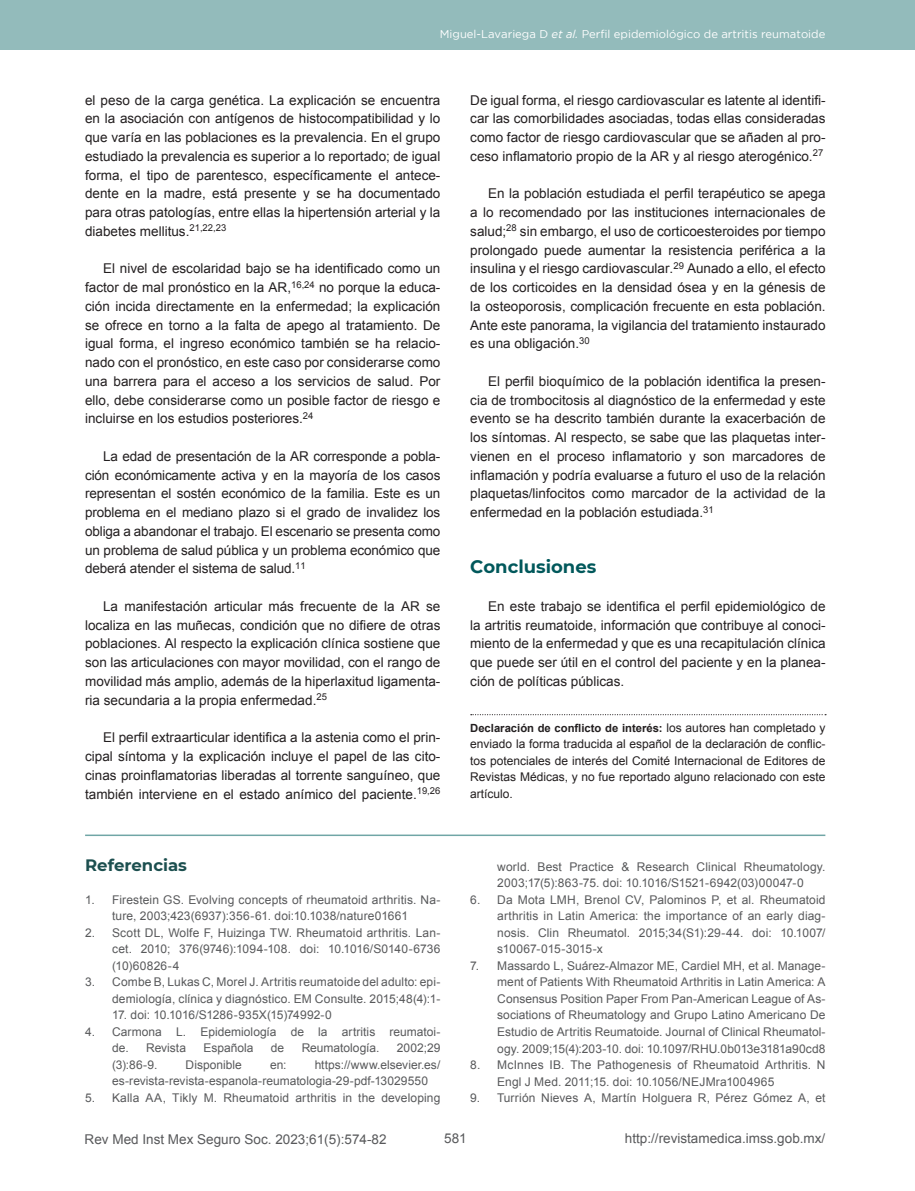
<style>
.page{position:relative;width:915px;height:1191px;background:#fff}
.page>*{position:absolute;margin:0;border:0;box-sizing:border-box;transform-origin:0 0}
.t1{font:700 18px "Montserrat";color:#01585b}
.t2{font:700 16.5px "Montserrat";color:#1c4f4f}
.t3{font:13.5px/18.8px "Arial";color:#231f20;text-align:justify}
.t4{font:13.5px "Arial";color:#58595b}
.t5{font:12px/16.5px "Arial";letter-spacing:.01em;color:#58595b}
.t6{font:12px/16.5px "Arial";color:#231f20;text-align:justify}
.t7{font:11.25px "Gotham";color:#fff}
.t8{font:700 11.25px "Arial";color:#231f20}
.s1{font-style:italic}
.s2{font-weight:400;font-size:12px}
</style>
<div class="page">
<div style="left:0;top:0;width:914px;height:50px;background:#93bbbb"></div>
<svg style="left:470px;top:714px;width:355px;height:1px"></svg>
<hr style="left:85px;top:834px;width:740px;height:2px;background:#70a6a6">
<p class="t7" style="left:439px;top:28px;width:387px">Miguel-Lavariega D <span class="s1">et al.</span> Perfil epidemiológico de artritis reumatoide</p>
<p class="t3" style="left:85px;top:91px;width:357px">el peso de la carga genética. La explicación se encuentra en la asociación con antígenos de histocompatibilidad y lo que varía en las poblaciones es la prevalencia. En el grupo estudiado la prevalencia es superior a lo reportado; de igual forma, el tipo de parentesco, específicamente el antece&shy;dente en la madre, está presente y se ha documentado para otras patologías, entre ellas la hipertensión arterial y la diabetes mellitus.<sup>21,22,23</sup></p>
<p class="t3" style="left:85px;top:259px;width:357px;text-indent:18px">El nivel de escolaridad bajo se ha identificado como un factor de mal pronóstico en la AR,<sup>16,24</sup> no porque la educa&shy;ción incida directamente en la enfermedad; la explicación se ofrece en torno a la falta de apego al tratamiento. De igual forma, el ingreso económico también se ha relacio&shy;nado con el pronóstico, en este caso por considerarse como una barrera para el acceso a los servicios de salud. Por ello, debe considerarse como un posible factor de riesgo e incluirse en los estudios posteriores.<sup>24</sup></p>
<p class="t3" style="left:85px;top:447px;width:356px;text-indent:18px">La edad de presentación de la AR corresponde a pobla&shy;ción económicamente activa y en la mayoría de los casos representan el sostén económico de la familia. Este es un problema en el mediano plazo si el grado de invalidez los obliga a abandonar el trabajo. El escenario se presenta como un problema de salud pública y un problema económico que deberá atender el sistema de salud.<sup>11</sup></p>
<p class="t3" style="left:85px;top:597px;width:357px;text-indent:18px">La manifestación articular más frecuente de la AR se localiza en las muñecas, condición que no difiere de otras poblaciones. Al respecto la explicación clínica sostiene que son las articulaciones con mayor movilidad, con el rango de movilidad más amplio, además de la hiperlaxitud ligamenta&shy;ria secundaria a la propia enfermedad.<sup>25</sup></p>
<p class="t3" style="left:85px;top:728px;width:357px;text-indent:18px">El perfil extraarticular identifica a la astenia como el prin&shy;cipal síntoma y la explicación incluye el papel de las cito&shy;cinas proinflamatorias liberadas al torrente sanguíneo, que también interviene en el estado anímico del paciente.<sup>19,26</sup></p>
<p class="t2" style="left:85px;top:853px;width:103px">Referencias</p>
<p class="t5" style="left:85px;top:891px;width:357px;text-align:center">1. Firestein GS. Evolving concepts of rheumatoid arthritis. Na&shy;ture, 2003;423(6937):356-61. doi:10.1038/nature01661</p>
<p class="t5" style="left:112px;top:924px;width:330px;text-align:justify;text-indent:-27px">2. Scott DL, Wolfe F, Huizinga TW. Rheumatoid arthritis. Lan&shy;cet. 2010; 376(9746):1094-108. doi: 10.1016/S0140-6736 (10)60826-4</p>
<p class="t5" style="left:85px;top:974px;width:357px;text-align:right">3. Combe B, Lukas C, Morel J. Artritis reumatoide del adulto: epi&shy;demiología, clínica y diagnóstico. EM Consulte. 2015;48(4):1-</p>
<p class="t5" style="left:112px;top:1007px;width:221px">17. doi: 10.1016/S1286-935X(15)74992-0</p>
<p class="t5" style="left:112px;top:1023px;width:330px;text-indent:-27px">4. Carmona L. Epidemiología de la artritis reumatoi&shy;de. Revista</p>
<p class="t5" style="left:203px;top:1040px;width:52px">Española</p>
<p class="t5" style="left:271px;top:1040px;width:15px">de</p>
<p class="t5" style="left:301px;top:1040px;width:79px">Reumatología.</p>
<p class="t5" style="left:396px;top:1040px;width:45px">2002;29</p>
<p class="t5" style="left:112px;top:1056px;width:330px;text-indent:202px">https://www.elsevier.es/ es-revista-revista-espanola-reumatologia-29-pdf-13029550</p>
<p class="t5" style="left:85px;top:1089px;width:357px">5. Kalla AA, Tikly M. Rheumatoid arthritis in the developing</p>
<p class="t5" style="left:112px;top:1056px;width:47px">(3):86-9.</p>
<p class="t5" style="left:185px;top:1056px;width:58px">Disponible</p>
<p class="t5" style="left:270px;top:1056px;width:18px">en:</p>
<p class="t3" style="left:470px;top:91px;width:357px">De igual forma, el riesgo cardiovascular es latente al identifi&shy;car las comorbilidades asociadas, todas ellas consideradas como factor de riesgo cardiovascular que se añaden al pro&shy;ceso inflamatorio propio de la AR y al riesgo aterogénico.<sup>27</sup></p>
<p class="t3" style="left:470px;top:184px;width:357px;text-indent:18px">En la población estudiada el perfil terapéutico se apega a lo recomendado por las instituciones internacionales de salud;<sup>28</sup> sin embargo, el uso de corticoesteroides por tiempo prolongado puede aumentar la resistencia periférica a la insulina y el riesgo cardiovascular.<sup>29</sup> Aunado a ello, el efecto de los corticoides en la densidad ósea y en la génesis de la osteoporosis, complicación frecuente en esta población.<br>Ante este panorama, la vigilancia del tratamiento instaurado es una obligación.<sup>30</sup></p>
<p class="t3" style="left:470px;top:372px;width:357px;text-indent:18px">El perfil bioquímico de la población identifica la presen&shy;cia de trombocitosis al diagnóstico de la enfermedad y este evento se ha descrito también durante la exacerbación de los síntomas. Al respecto, se sabe que las plaquetas inter&shy;vienen en el proceso inflamatorio y son marcadores de inflamación y podría evaluarse a futuro el uso de la relación plaquetas/linfocitos como marcador de la actividad de la enfermedad en la población estudiada.<sup>31</sup></p>
<h1 class="t1" style="left:470px;top:554px;width:127px">Conclusiones</h1>
<p class="t3" style="left:470px;top:597px;width:357px;text-indent:18px">En este trabajo se identifica el perfil epidemiológico de la artritis reumatoide, información que contribuye al conoci&shy;miento de la enfermedad y que es una recapitulación clínica que puede ser útil en el control del paciente y en la planea&shy;ción de políticas públicas.</p>
<p class="t8" style="left:470px;top:720px;width:357px">Declaración de conflicto de interés: <span class="s2">los autores han completado y</span></p>
<p class="t6" style="left:470px;top:736px;width:357px">enviado la forma traducida al español de la declaración de conflic&shy;tos potenciales de interés del Comité Internacional de Editores de Revistas Médicas, y no fue reportado alguno relacionado con este artículo.</p>
<p class="t5" style="left:497px;top:858px;width:330px">world. Best Practice &amp; Research Clinical Rheumatology.<br>2003;17(5):863-75. doi: 10.1016/S1521-6942(03)00047-0</p>
<p class="t5" style="left:497px;top:891px;width:330px;text-align:justify;text-indent:-27px">6. Da Mota LMH, Brenol CV, Palominos P, et al. Rheumatoid arthritis in Latin America: the importance of an early diag&shy;nosis. Clin Rheumatol. 2015;34(S1):29-44. doi: 10.1007/ s10067-015-3015-x</p>
<p class="t5" style="left:497px;top:957px;width:330px;text-align:justify;text-indent:-27px">7. Massardo L, Suárez-Almazor ME, Cardiel MH, et al. Manage&shy;ment of Patients With Rheumatoid Arthritis in Latin America: A Consensus Position Paper From Pan-American League of As&shy;sociations of Rheumatology and Grupo Latino Americano De Estudio de Artritis Reumatoide. Journal of Clinical Rheumatol&shy;ogy. 2009;15(4):203-10. doi: 10.1097/RHU.0b013e3181a90cd8</p>
<p class="t5" style="left:497px;top:1056px;width:330px;text-indent:-27px">8. McInnes IB. The Pathogenesis of Rheumatoid Arthritis. N<br>Engl J Med. 2011;15. doi: 10.1056/NEJMra1004965</p>
<p class="t5" style="left:470px;top:1089px;width:357px">9. Turrión Nieves A, Martín Holguera R, Pérez Gómez A, et</p>
<p class="t4" style="left:85px;top:1130px;width:303px">Rev Med Inst Mex Seguro Soc. 2023;61(5):574-82</p>
<p class="t4" style="left:444px;top:1129px;width:24px">581</p>
<p class="t4" style="left:624px;top:1129px;width:202px">http://revistamedica.imss.gob.mx/</p>
</div>
